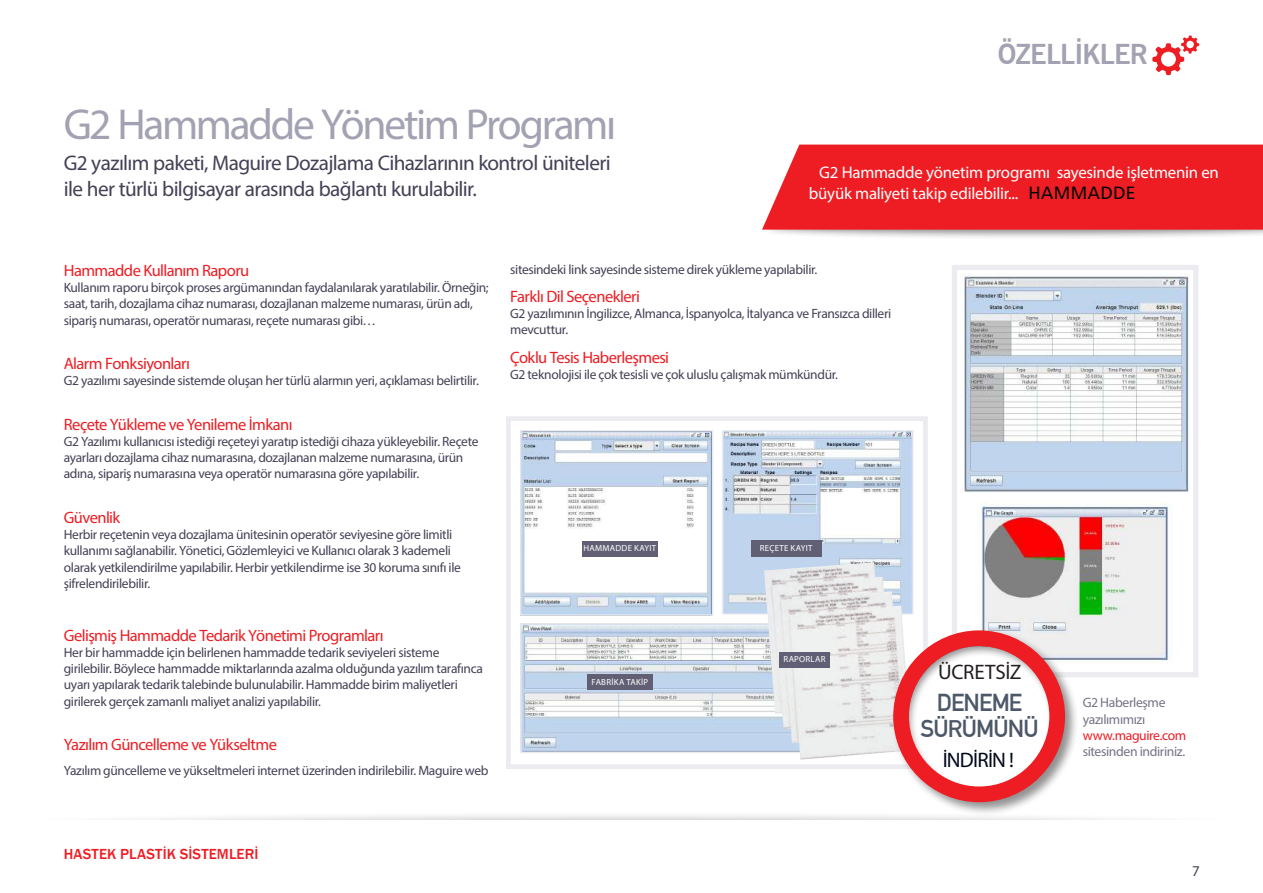
<style>
.page{position:relative;width:1263px;height:893px;background:#fff}
.page>*{position:absolute;margin:0;border:0;box-sizing:border-box;transform-origin:0 0}
.t1{font:43.5px "Myriad Pro";letter-spacing:-.055em;color:#a3a2b2}
.t2{font:700 27.45px "News Gothic BT";letter-spacing:-.03em;color:#a3a2b2}
.t3{font:24px/26.1px "Alte DIN1451 Mittelschrift";letter-spacing:-.035em;color:#4c5768;text-align:center}
.t4{font:21.3px/26.5px "Myriad Pro";letter-spacing:-.03em;color:#444156}
.t5{font:21px "Myriad Pro";letter-spacing:-.035em;color:#01071a}
.t6{font:21px "Myriad Pro";letter-spacing:-.01em;color:#231f20}
.t7{font:16.8px/21px "Myriad Pro";letter-spacing:-.015em;color:#fff}
.t8{font:16.5px "Myriad Pro";letter-spacing:-.035em;color:#ee1d23}
.t9{font:500 15px "Franklin Gothic";letter-spacing:.01em;color:#ee1d23}
.t10{font:15px "Myriad Pro";color:#444156}
.t11{font:13.65px/16.4px "Myriad Pro";letter-spacing:-.03em;color:#757387}
.t12{font:13.65px "Myriad Pro";letter-spacing:-.03em;color:#ee1d23}
.t13{font:13.5px/16.2px "Myriad Pro";letter-spacing:-.03em;color:#444156}
.t14{font:8.85px "Myriad Pro";letter-spacing:.03em;color:#fff}
.s1{font-family:"Humanist 777 BT Roman B";font-size:18px;color:#040503}
</style>
<div class="page">
<div style="left:3px;top:811px;width:1257px;height:49px;background:#231f20;opacity:.75"></div>
<div style="left:0;top:821px;width:1263px;height:72px;background:#fff"></div>
<svg style="left:1152px;top:35px;width:47px;height:40px"></svg>
<div style="left:762px;top:214px;width:501px;height:26px;background:#231f20;opacity:.5"></div>
<div style="left:762px;top:145px;width:501px;height:85px;background:#ee1d23"></div>
<div style="left:506px;top:416px;width:422px;height:353px;background:#fff;border:5px solid #ececf0"></div>
<img style="left:522px;top:432px;width:189px;height:182px">
<div style="left:520px;top:430px;width:193px;height:186px;border:1px solid #ececf0"></div>
<img style="left:523px;top:626px;width:241px;height:124px">
<div style="left:520px;top:623px;width:291px;height:130px;border:2px solid #ececf0"></div>
<img style="left:724px;top:432px;width:187px;height:181px">
<div style="left:722px;top:430px;width:191px;height:185px;border:1px solid #ececf0"></div>
<img style="left:764px;top:562px;width:148px;height:198px">
<div style="left:582px;top:541px;width:76px;height:16px;background:#615f74"></div>
<div style="left:751px;top:541px;width:70px;height:16px;background:#615f74"></div>
<div style="left:587px;top:674px;width:65px;height:16px;background:#615f74"></div>
<div style="left:779px;top:652px;width:51px;height:16px;background:#615f74"></div>
<div style="left:952px;top:265px;width:246px;height:412px;background:#fff;border:5px solid #ececf0"></div>
<img style="left:960px;top:274px;width:229px;height:219px">
<img style="left:980px;top:503px;width:193px;height:158px">
<div style="left:891px;top:628px;width:188px;height:189px;background:#231f20;opacity:.5"></div>
<div style="left:908px;top:644px;width:145px;height:146px;background:#231f20;opacity:.5"></div>
<div style="left:893px;top:630px;width:172px;height:172px;border:16px solid #ee1d23;border-radius:50%"></div>
<h2 class="t2" style="left:998px;top:38px;width:152px">ÖZELLİKLER</h2>
<h1 class="t1" style="left:64px;top:98px;width:554px">G2 Hammadde Yönetim Programı</h1>
<h3 class="t4" style="left:64px;top:149px;width:548px">G2 yazılım paketi, Maguire Dozajlama Cihazlarının kontrol üniteleri ile her türlü bilgisayar arasında bağlantı kurulabilir.</h3>
<p class="t7" style="left:809px;top:162px;width:412px;text-indent:11px">G2 Hammadde yönetim programı sayesinde işletmenin en büyük maliyeti takip edilebilir... <span class="s1">HAMMADDE</span></p>
<p class="t8" style="left:64px;top:260px;width:187px">Hammadde Kullanım Raporu</p>
<p class="t13" style="left:64px;top:279px;width:426px">Kullanım raporu birçok proses argümanından faydalanılarak yaratılabilir. Örneğin; saat, tarih, dozajlama cihaz numarası, dozajlanan malzeme numarası, ürün adı, sipariş numarası, operatör numarası, reçete numarası gibi…</p>
<p class="t8" style="left:64px;top:353px;width:128px">Alarm Fonksiyonları</p>
<p class="t13" style="left:64px;top:372px;width:417px">G2 yazılımı sayesinde sistemde oluşan her türlü alarmın yeri, açıklaması belirtilir.</p>
<p class="t8" style="left:64px;top:414px;width:230px">Reçete Yükleme ve Yenileme İmkanı</p>
<p class="t13" style="left:64px;top:433px;width:416px">G2 Yazılımı kullanıcısı istediği reçeteyi yaratıp istediği cihaza yükleyebilir. Reçete ayarları dozajlama cihaz numarasına, dozajlanan malzeme numarasına, ürün adına, sipariş numarasına veya operatör numarasına göre yapılabilir.</p>
<p class="t8" style="left:64px;top:507px;width:58px">Güvenlik</p>
<p class="t13" style="left:64px;top:526px;width:399px">Herbir reçetenin veya dozajlama ünitesinin operatör seviyesine göre limitli kullanımı sağlanabilir. Yönetici, Gözlemleyici ve Kullanıcı olarak 3 kademeli olarak yetkilendirilme yapılabilir. Herbir yetkilendirme ise 30 koruma sınıfı ile şifrelendirilebilir.</p>
<p class="t8" style="left:64px;top:625px;width:321px">Gelişmiş Hammadde Tedarik Yönetimi Programları</p>
<p class="t13" style="left:64px;top:644px;width:421px">Her bir hammadde için belirlenen hammadde tedarik seviyeleri sisteme girilebilir. Böylece hammadde miktarlarında azalma olduğunda yazılım tarafınca uyarı yapılarak tedarik talebinde bulunulabilir. Hammadde birim maliyetleri girilerek gerçek zamanlı maliyet analizi yapılabilir.</p>
<p class="t8" style="left:64px;top:734px;width:215px">Yazılım Güncelleme ve Yükseltme</p>
<p class="t13" style="left:64px;top:762px;width:426px">Yazılım güncelleme ve yükseltmeleri internet üzerinden indirilebilir. Maguire web</p>
<p class="t13" style="left:510px;top:261px;width:309px">sitesindeki link sayesinde sisteme direk yükleme yapılabilir.</p>
<p class="t8" style="left:510px;top:286px;width:131px">Farklı Dil Seçenekleri</p>
<p class="t13" style="left:510px;top:305px;width:382px">G2 yazılımının İngilizce, Almanca, İspanyolca, İtalyanca ve Fransızca dilleri mevcuttur.</p>
<p class="t8" style="left:510px;top:347px;width:160px">Çoklu Tesis Haberleşmesi</p>
<p class="t13" style="left:510px;top:366px;width:329px">G2 teknolojisi ile çok tesisli ve çok uluslu çalışmak mümkündür.</p>
<p class="t14" style="left:583px;top:543px;width:74px">HAMMADDE KAYIT</p>
<p class="t14" style="left:760px;top:543px;width:54px">REÇETE KAYIT</p>
<p class="t14" style="left:592px;top:676px;width:58px">FABRİKA TAKİP</p>
<p class="t14" style="left:783px;top:654px;width:44px">RAPORLAR</p>
<p class="t9" style="left:64px;top:845px;width:196px">HASTEK PLASTİK SİSTEMLERİ</p>
<h3 class="t6" style="left:938px;top:659px;width:85px">ÜCRETSİZ</h3>
<h3 class="t3" style="left:920px;top:690px;width:119px">DENEME<br>SÜRÜMÜNÜ</h3>
<h3 class="t5" style="left:943px;top:747px;width:73px">İNDİRİN !</h3>
<p class="t11" style="left:1083px;top:694px;width:84px">G2 Haberleşme yazılımımızı</p>
<p class="t12" style="left:1083px;top:727px;width:105px">www.maguire.com</p>
<p class="t11" style="left:1083px;top:743px;width:104px">sitesinden indiriniz.</p>
<p class="t10" style="left:1192px;top:862px;width:9px">7</p>
</div>
